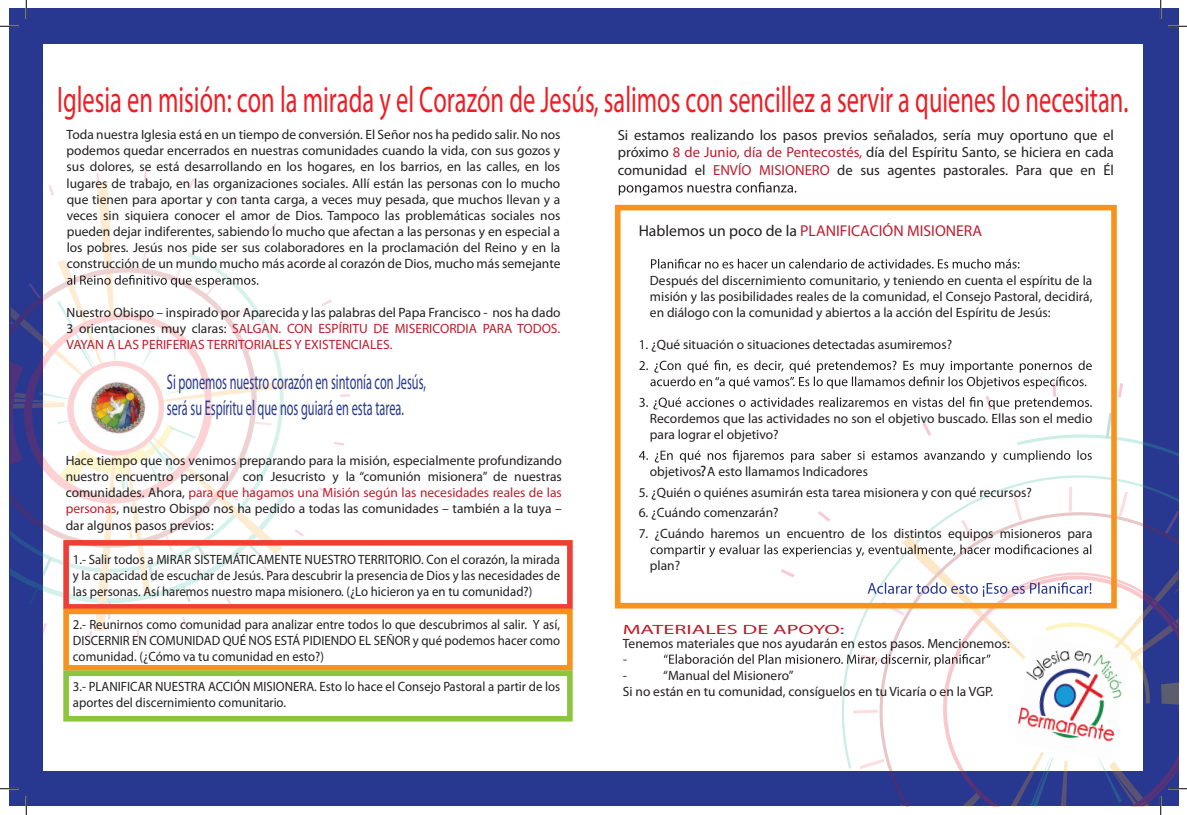
<style>
.page{position:relative;width:1187px;height:815px;background:#fff}
.page>*{position:absolute;margin:0;border:0;box-sizing:border-box;transform-origin:0 0}
.t1{font:37px "Myriad Pro";color:#ee1d23;scale:.66 1}
.t2{font:21.38px/25.6px "Myriad Pro";color:#283890;scale:.58 1}
.t3{font:15.75px "Myriad Pro";color:#be1d2c}
.t4{font:15px "Myriad Web Pro";color:#231f20}
.t5{font:14.62px/17.5px "Myriad Pro";color:#231f20;text-align:justify}
.t6{font:13.5px/16.1px "Myriad Pro";color:#231f20;text-align:justify}
.t7{font:13.5px/16.1px "Myriad Pro";color:#231f20;text-align:justify;scale:.95 1}
.t8{font:13.5px "Myriad Pro";color:#be1d2c;scale:1.65 1}
.s1{color:#be1d2c}
.s2{color:#231f20}
</style>
<div class="page">
<div style="left:9px;top:9px;width:1169px;height:797px;background:#283890"></div>
<div style="left:44px;top:44px;width:1098px;height:726px;background:#fff"></div>
<svg style="left:1118px;top:383px;width:4px;height:14px"></svg>
<svg style="left:922px;top:422px;width:9px;height:14px"></svg>
<svg style="left:1013px;top:410px;width:165px;height:77px"></svg>
<svg style="left:1105px;top:413px;width:4px;height:25px"></svg>
<svg style="left:860px;top:487px;width:300px;height:319px"></svg>
<svg style="left:998px;top:729px;width:162px;height:77px"></svg>
<svg style="left:319px;top:487px;width:10px;height:6px"></svg>
<svg style="left:334px;top:442px;width:10px;height:3px"></svg>
<svg style="left:340px;top:394px;width:10px;height:3px"></svg>
<svg style="left:335px;top:346px;width:11px;height:4px"></svg>
<svg style="left:322px;top:300px;width:10px;height:6px"></svg>
<div style="left:63px;top:540px;width:509px;height:69px;border:6px solid #ee3e35"></div>
<div style="left:63px;top:608px;width:509px;height:62px;border:6px solid #f7931d"></div>
<div style="left:63px;top:670px;width:509px;height:51px;border:6px solid #8bc63e"></div>
<div style="left:615px;top:205px;width:501px;height:403px;border:6px solid #f7931d"></div>
<svg style="left:11px;top:171px;width:297px;height:470px"></svg>
<svg style="left:618px;top:182px;width:178px;height:13px"></svg>
<svg style="left:651px;top:258px;width:368px;height:10px"></svg>
<svg style="left:639px;top:360px;width:452px;height:50px"></svg>
<svg style="left:623px;top:491px;width:555px;height:238px"></svg>
<img style="left:1013px;top:635px;width:118px;height:125px">
<div style="left:74px;top:366px;width:85px;height:84px;background:#fff;border-radius:50%"></div>
<img style="left:85px;top:376px;width:64px;height:64px">
<svg style="left:639px;top:450px;width:452px;height:27px"></svg>
<svg style="left:0;top:25px;width:19px;height:2px"></svg>
<svg style="left:1168px;top:25px;width:18px;height:2px"></svg>
<svg style="left:0;top:787px;width:19px;height:2px"></svg>
<svg style="left:25px;top:0;width:2px;height:19px"></svg>
<svg style="left:25px;top:796px;width:2px;height:18px"></svg>
<svg style="left:1159px;top:0;width:2px;height:19px"></svg>
<svg style="left:1085px;top:742px;width:101px;height:72px"></svg>
<p class="t1" style="left:57px;top:76px;width:1624px">Iglesia en misión: con la mirada y el Corazón de Jesús, salimos con sencillez a servir a quienes lo necesitan.</p>
<p class="t6" style="left:67px;top:126px;width:495px">Toda nuestra Iglesia está en un tiempo de conversión. El Señor nos ha pedido salir. No nos podemos quedar encerrados en nuestras comunidades cuando la vida, con sus gozos y sus dolores, se está desarrollando en los hogares, en los barrios, en las calles, en los lugares de trabajo, en las organizaciones sociales. Allí están las personas con lo mucho que tienen para aportar y con tanta carga, a veces muy pesada, que muchos llevan y a veces sin siquiera conocer el amor de Dios. Tampoco las problemáticas sociales nos pueden dejar indiferentes, sabiendo lo mucho que afectan a las personas y en especial a los pobres. Jesús nos pide ser sus colaboradores en la proclamación del Reino y en la construcción de un mundo mucho más acorde al corazón de Dios, mucho más semejante</p>
<p class="t6" style="left:67px;top:304px;width:495px">Nuestro Obispo – inspirado por Aparecida y las palabras del Papa Francisco - nos ha dado 3 orientaciones muy claras: <span class="s1">SALGAN. CON ESPÍRITU DE MISERICORDIA PARA TODOS.<br>VAYAN A LAS PERIFERIAS TERRITORIALES Y EXISTENCIALES.</span></p>
<p class="t5" style="left:617px;top:126px;width:498px">Si estamos realizando los pasos previos señalados, sería muy oportuno que el próximo <span class="s1">8 de Junio, día de Pentecostés,</span> día del Espíritu Santo, se hiciera en cada comunidad el <span class="s1">ENVÍO MISIONERO</span> de sus agentes pastorales. Para que en Él</p>
<p class="t3" style="left:638px;top:221px;width:345px"><span class="s2">Hablemos un poco de la</span> PLANIFICACIÓN MISIONERA</p>
<p class="t6" style="left:650px;top:272px;width:444px">Después del discernimiento comunitario, y teniendo en cuenta el espíritu de la misión y las posibilidades reales de la comunidad, el Consejo Pastoral, decidirá, en diálogo con la comunidad y abiertos a la acción del Espíritu de Jesús:</p>
<p class="t6" style="left:638px;top:336px;width:315px">1. ¿Qué situación o situaciones detectadas asumiremos?</p>
<p class="t2" style="left:167px;top:369px;width:448px">Si ponemos nuestro corazón en sintonía con Jesús, será su Espíritu el que nos guiará en esta tarea.</p>
<p class="t6" style="left:66px;top:452px;width:498px">Hace tiempo que nos venimos preparando para la misión, especialmente profundizando nuestro encuentro personal con Jesucristo y la “comunión misionera” de nuestras comunidades. Ahora, <span class="s1">para que hagamos una Misión según las necesidades reales de las personas</span>, nuestro Obispo nos ha pedido a todas las comunidades – también a la tuya – dar algunos pasos previos:</p>
<p class="t7" style="left:73px;top:550px;width:514px">1.- Salir todos a MIRAR SISTEMÁTICAMENTE NUESTRO TERRITORIO. Con el corazón, la mirada y la capacidad de escuchar de Jesús. Para descubrir la presencia de Dios y las necesidades de las personas. Así haremos nuestro mapa misionero. (¿Lo hicieron ya en tu comunidad?)</p>
<p class="t7" style="left:73px;top:616px;width:514px">2.- Reunirnos como comunidad para analizar entre todos lo que descubrimos al salir. Y así, DISCERNIR EN COMUNIDAD QUÉ NOS ESTÁ PIDIENDO EL SEÑOR y qué podemos hacer como comunidad. (¿Cómo va tu comunidad en esto?)</p>
<p class="t7" style="left:73px;top:677px;width:514px">3.- PLANIFICAR NUESTRA ACCIÓN MISIONERA. Esto lo hace el Consejo Pastoral a partir de los aportes del discernimiento comunitario.</p>
<p class="t6" style="left:650px;top:410px;width:444px">Recordemos que las actividades no son el objetivo buscado. Ellas son el medio para lograr el objetivo?</p>
<p class="t6" style="left:650px;top:463px;width:225px">objetivos. A esto llamamos Indicadores?</p>
<p class="t6" style="left:638px;top:483px;width:394px">5. ¿Quién o quiénes asumirán esta tarea misionera y con qué recursos?</p>
<p class="t6" style="left:638px;top:504px;width:141px">6. ¿Cuándo comenzarán?</p>
<p class="t6" style="left:638px;top:525px;width:455px">7. ¿Cuándo haremos un encuentro de los distintos equipos misioneros para</p>
<p class="t6" style="left:650px;top:557px;width:32px">plan?</p>
<p class="t4" style="left:700px;top:462px;width:8px">?</p>
<p class="t8" style="left:623px;top:620px;width:136px">MATERIALES DE APOYO:</p>
<p class="t6" style="left:623px;top:634px;width:388px">Tenemos materiales que nos ayudarán en estos pasos. Mencionemos:</p>
<p class="t6" style="left:623px;top:667px;width:6px">-</p>
<p class="t6" style="left:623px;top:667px;width:372px;text-indent:40px">“Manual del Misionero”<br>Si no están en tu comunidad, consíguelos en tu Vicaría o en la VGP.</p>
</div>
